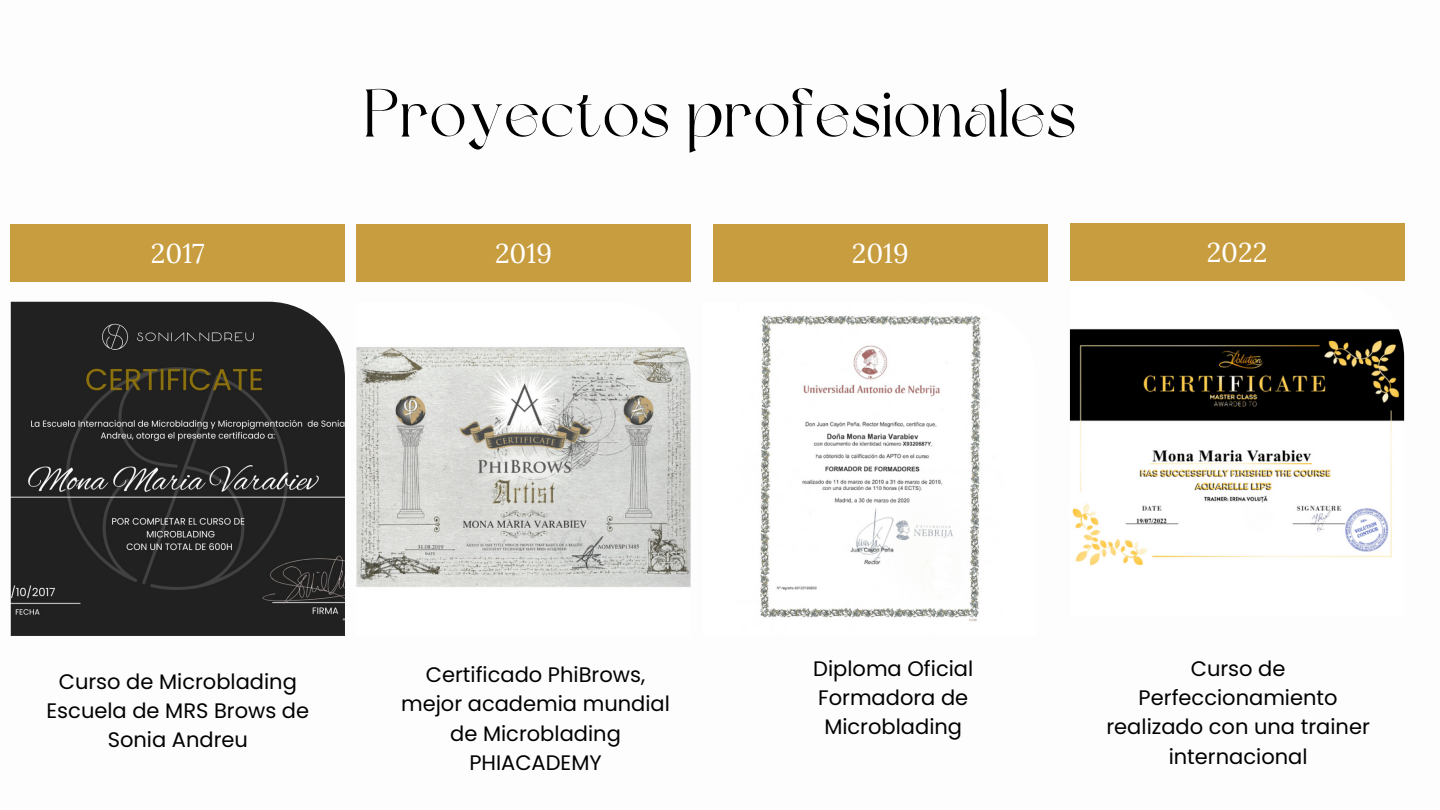
<style>
.page{position:relative;width:1440px;height:810px;background:#fff}
.page>*{position:absolute;margin:0;border:0;box-sizing:border-box;transform-origin:0 0}
.t1{font:66.9px "Dream Avenue";letter-spacing:.015em;color:#000}
.t2{font:27.2px "Lora";color:#fff}
.t3{font:21px/29.2px "Poppins";color:#010101;text-align:center}
</style>
<div class="page">
<div style="left:11px;top:224px;width:334px;height:58px;background:#c79d3f"></div>
<div style="left:713px;top:224px;width:334px;height:58px;background:#c79d3f"></div>
<div style="left:1070px;top:224px;width:334px;height:57px;background:#c79d3f"></div>
<img style="left:11px;top:302px;width:334px;height:334px">
<img style="left:760px;top:315px;width:235px;height:307px">
<img style="left:1070px;top:329px;width:334px;height:237px">
<div style="left:356px;top:224px;width:335px;height:58px;background:#c79d3f"></div>
<img style="left:356px;top:347px;width:335px;height:240px">
<p class="t1" style="left:364px;top:86px;width:714px">Proyectos profesionales</p>
<p class="t2" style="left:151px;top:235px;width:55px">2017</p>
<p class="t2" style="left:495px;top:235px;width:59px">2019</p>
<p class="t2" style="left:852px;top:235px;width:59px">2019</p>
<p class="t2" style="left:1207px;top:235px;width:62px">2022</p>
<p class="t3" style="left:59px;top:667px;width:240px">Curso de Microblading</p>
<p class="t3" style="left:47px;top:696px;width:264px">Escuela de MRS Brows de</p>
<p class="t3" style="left:108px;top:725px;width:142px">Sonia Andreu</p>
<p class="t3" style="left:426px;top:660px;width:221px">Certificado PhiBrows,</p>
<p class="t3" style="left:401px;top:690px;width:270px">mejor academia mundial de Microblading<br>PHIACADEMY</p>
<p class="t3" style="left:813px;top:654px;width:162px">Diploma Oficial</p>
<p class="t3" style="left:818px;top:683px;width:152px;text-align:left">Formadora de<br>Microblading</p>
<p class="t3" style="left:1139px;top:654px;width:201px">Curso de<br>Perfeccionamiento</p>
<p class="t3" style="left:1106px;top:712px;width:265px">realizado con una trainer internacional</p>
</div>
